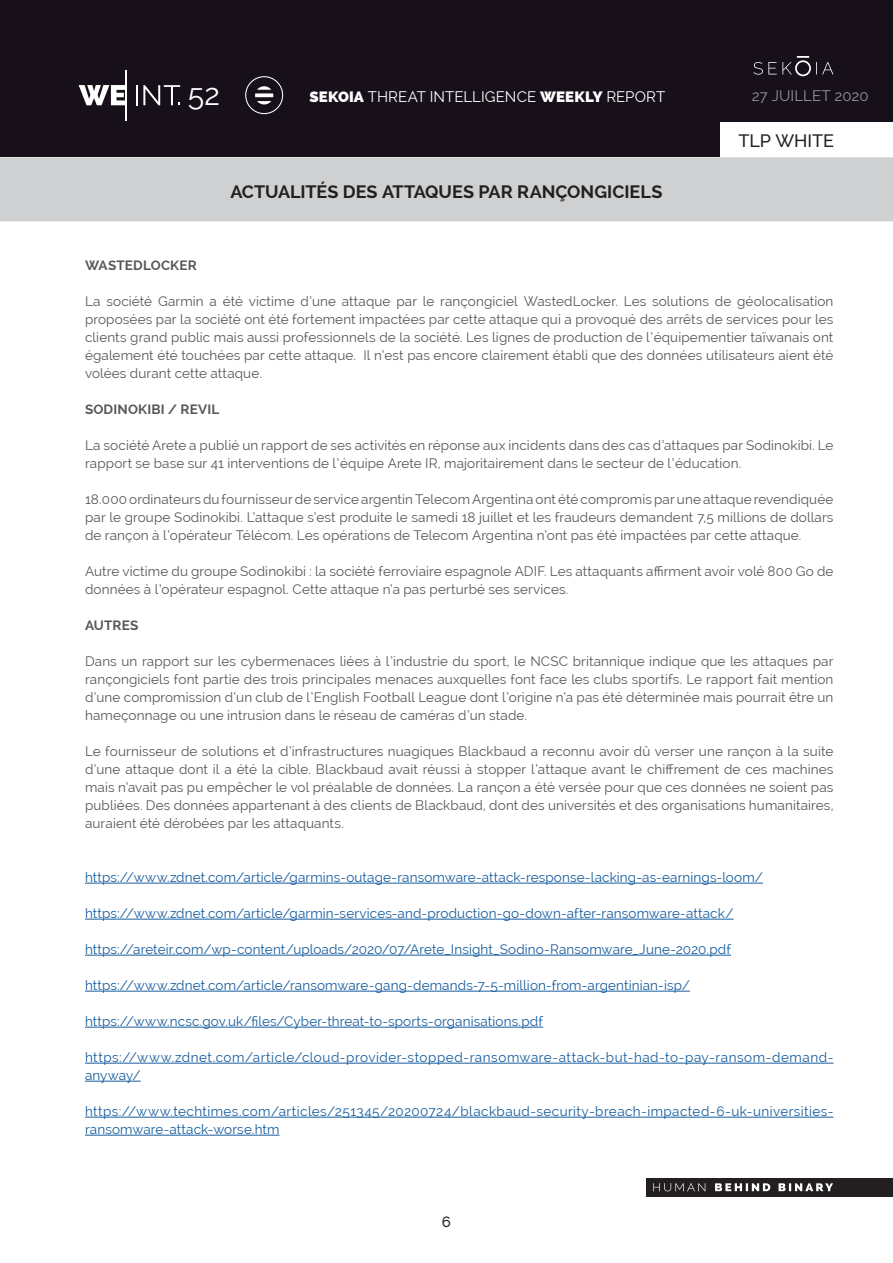
<style>
.page{position:relative;width:893px;height:1263px;background:#fff}
.page>*{position:absolute;margin:0;border:0;box-sizing:border-box;transform-origin:0 0}
.t1{font:30px "Raleway";color:#fff}
.t2{font:700 18px "Raleway";color:#231f20}
.t3{font:500 18px "Raleway";letter-spacing:-.01em;color:#231f20}
.t4{font:15px "Raleway";color:#fff}
.t5{font:15px "Raleway";color:#939598}
.t6{font:500 15px "Raleway";color:#231f20}
.t7{font:13.5px/18px "Raleway";letter-spacing:.01em;color:#57585a;text-align:justify}
.t8{font:13.5px "Raleway";letter-spacing:.01em;color:#175d9e}
.t9{font:13.5px/18px "Raleway";letter-spacing:.03em;color:#175d9e}
.t10{font:13.5px/18px "Raleway";letter-spacing:.04em;color:#175d9e}
.t11{font:700 13.5px "Raleway";letter-spacing:.015em;color:#57585a}
.s1{font-weight:800}
</style>
<div class="page">
<div style="left:646px;top:1178px;width:247px;height:18px;background:#231f20"></div>
<svg style="left:653px;top:1183px;width:180px;height:8px"></svg>
<div style="left:0;top:0;width:893px;height:157px;background:#17101a"></div>
<div style="left:720px;top:122px;width:173px;height:37px;background:#fff"></div>
<div style="left:0;top:157px;width:893px;height:64px;background:#cfd0d2"></div>
<hr style="left:136px;top:85px;width:2px;height:20px;background:#fff">
<svg style="left:143px;top:85px;width:37px;height:20px"></svg>
<hr style="left:125px;top:70px;width:1px;height:50px;background:#fff">
<svg style="left:79px;top:85px;width:46px;height:20px"></svg>
<div style="left:245px;top:76px;width:38px;height:38px;border:1px solid #fff;border-radius:50%"></div>
<svg style="left:255px;top:86px;width:18px;height:18px"></svg>
<svg style="left:753px;top:56px;width:80px;height:20px"></svg>
<hr style="left:85px;top:883px;width:678px;height:1px;background:#175d9e">
<hr style="left:85px;top:919px;width:649px;height:1px;background:#175d9e">
<hr style="left:85px;top:955px;width:646px;height:1px;background:#175d9e">
<hr style="left:85px;top:991px;width:605px;height:1px;background:#175d9e">
<hr style="left:85px;top:1027px;width:458px;height:1px;background:#175d9e">
<hr style="left:85px;top:1063px;width:748px;height:1px;background:#175d9e">
<hr style="left:85px;top:1081px;width:56px;height:1px;background:#175d9e">
<hr style="left:85px;top:1117px;width:748px;height:1px;background:#175d9e">
<hr style="left:85px;top:1135px;width:195px;height:1px;background:#175d9e">
<h1 class="t1" style="left:188px;top:77px;width:34px">52</h1>
<p class="t4" style="left:309px;top:88px;width:357px"><span class="s1">SEKOIA</span> THREAT INTELLIGENCE <span class="s1">WEEKLY</span> REPORT</p>
<p class="t5" style="left:752px;top:87px;width:118px">27 JUILLET 2020</p>
<p class="t2" style="left:230px;top:181px;width:434px">ACTUALITÉS DES ATTAQUES PAR RANÇONGICIELS</p>
<h2 class="t3" style="left:738px;top:130px;width:97px">TLP WHITE</h2>
<p class="t11" style="left:85px;top:258px;width:113px">WASTEDLOCKER</p>
<p class="t7" style="left:85px;top:292px;width:750px">La société Garmin a été victime d’une attaque par le rançongiciel WastedLocker. Les solutions de géolocalisation proposées par la société ont été fortement impactées par cette attaque qui a provoqué des arrêts de services pour les clients grand public mais aussi professionnels de la société. Les lignes de production de l’équipementier taïwanais ont également été touchées par cette attaque. Il n’est pas encore clairement établi que des données utilisateurs aient été volées durant cette attaque.</p>
<p class="t11" style="left:85px;top:402px;width:136px">SODINOKIBI / REVIL</p>
<p class="t7" style="left:85px;top:436px;width:750px">La société Arete a publié un rapport de ses activités en réponse aux incidents dans des cas d’attaques par Sodinokibi. Le rapport se base sur 41 interventions de l’équipe Arete IR, majoritairement dans le secteur de l’éducation.</p>
<p class="t7" style="left:85px;top:490px;width:750px">18.000 ordinateurs du fournisseur de service argentin Telecom Argentina ont été compromis par une attaque revendiquée par le groupe Sodinokibi. L’attaque s’est produite le samedi 18 juillet et les fraudeurs demandent 7,5 millions de dollars de rançon à l’opérateur Télécom. Les opérations de Telecom Argentina n’ont pas été impactées par cette attaque.</p>
<p class="t7" style="left:85px;top:562px;width:750px">Autre victime du groupe Sodinokibi : la société ferroviaire espagnole ADIF. Les attaquants affirment avoir volé 800 Go de données à l’opérateur espagnol. Cette attaque n’a pas perturbé ses services.</p>
<p class="t11" style="left:85px;top:618px;width:55px">AUTRES</p>
<p class="t7" style="left:85px;top:652px;width:750px">Dans un rapport sur les cybermenaces liées à l’industrie du sport, le NCSC britannique indique que les attaques par rançongiciels font partie des trois principales menaces auxquelles font face les clubs sportifs. Le rapport fait mention d’une compromission d’un club de l’English Football League dont l’origine n’a pas été déterminée mais pourrait être un hameçonnage ou une intrusion dans le réseau de caméras d’un stade.</p>
<p class="t7" style="left:85px;top:742px;width:750px">Le fournisseur de solutions et d’infrastructures nuagiques Blackbaud a reconnu avoir dû verser une rançon à la suite d’une attaque dont il a été la cible. Blackbaud avait réussi à stopper l’attaque avant le chiffrement de ces machines mais n’avait pas pu empêcher le vol préalable de données. La rançon a été versée pour que ces données ne soient pas publiées. Des données appartenant à des clients de Blackbaud, dont des universités et des organisations humanitaires, auraient été dérobées par les attaquants.</p>
<p class="t8" style="left:85px;top:869px;width:679px">https://www.zdnet.com/article/garmins-outage-ransomware-attack-response-lacking-as-earnings-loom/</p>
<p class="t8" style="left:85px;top:905px;width:650px">https://www.zdnet.com/article/garmin-services-and-production-go-down-after-ransomware-attack/</p>
<p class="t8" style="left:85px;top:941px;width:647px">https://areteir.com/wp-content/uploads/2020/07/Arete_Insight_Sodino-Ransomware_June-2020.pdf</p>
<p class="t8" style="left:85px;top:977px;width:606px">https://www.zdnet.com/article/ransomware-gang-demands-7-5-million-from-argentinian-isp/</p>
<p class="t8" style="left:85px;top:1013px;width:459px">https://www.ncsc.gov.uk/files/Cyber-threat-to-sports-organisations.pdf</p>
<p class="t10" style="left:85px;top:1048px;width:750px">https://www.zdnet.com/article/cloud-provider-stopped-ransomware-attack-but-had-to-pay-ransom-demand&shy;anyway/</p>
<p class="t9" style="left:85px;top:1102px;width:750px">https://www.techtimes.com/articles/251345/20200724/blackbaud-security-breach-impacted-6-uk-universities&shy;ransomware-attack-worse.htm</p>
<p class="t6" style="left:442px;top:1213px;width:11px">6</p>
</div>
